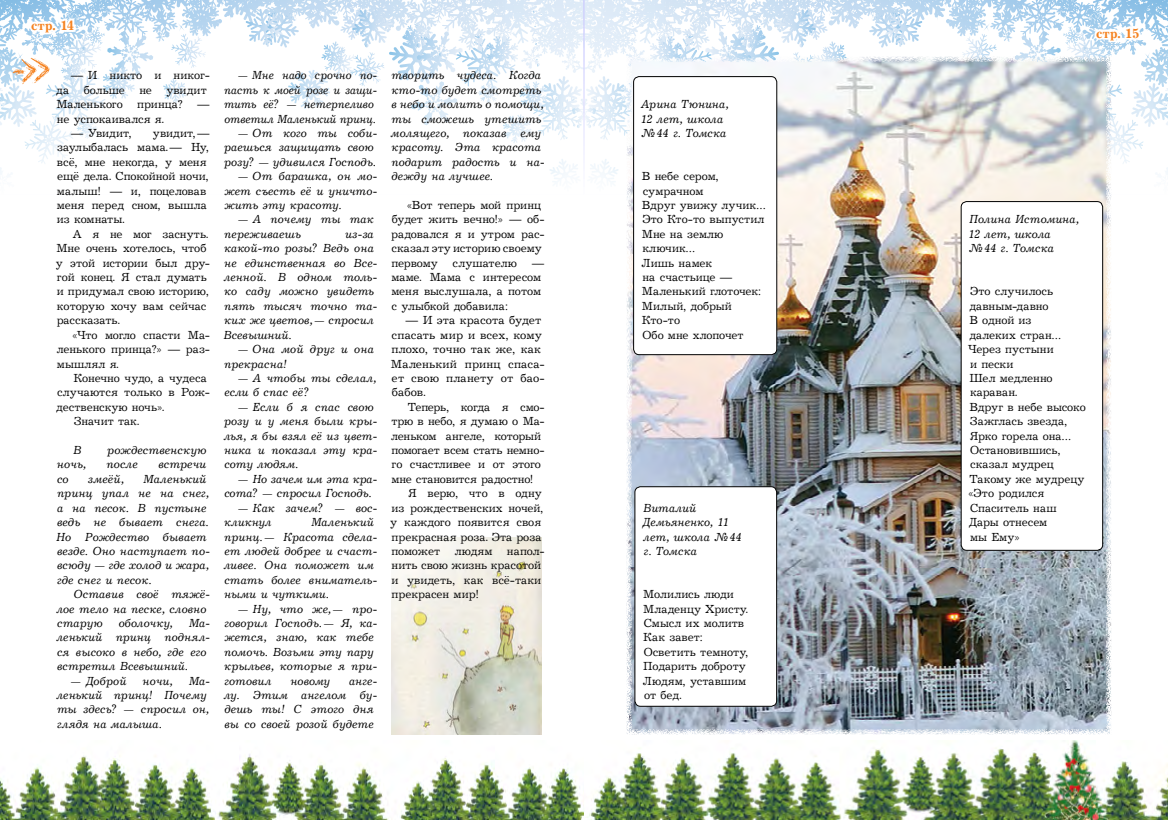
<style>
.page{position:relative;width:1168px;height:820px;background:#fff}
.page>*{position:absolute;margin:0;border:0;box-sizing:border-box;transform-origin:0 0}
.t1{font:14px "Journal Bold Cyrillic";letter-spacing:-.01em;color:#f58220}
.t2{font:12px/14.4px "Journal Cyrillic";letter-spacing:-.005em;color:#000}
.t3{font:12px/14.4px "Journal Italic Cyrillic";color:#000}
.t4{font:12px/14.4px "Journal Italic Cyrillic";color:#000;scale:.96 1}
.t5{font:12px "Journal Cyrillic";letter-spacing:-.025em;color:#000}
.t6{font:12px "Journal Cyrillic";letter-spacing:-.03em;color:#000}
</style>
<div class="page">
<svg style="left:0;top:0;width:583px;height:182px"></svg>
<svg style="left:246px;top:8px;width:337px;height:135px"></svg>
<svg style="left:583px;top:0;width:585px;height:182px"></svg>
<svg style="left:1015px;top:13px;width:153px;height:169px"></svg>
<img style="left:0;top:740px;width:1168px;height:79px">
<img style="left:391px;top:537px;width:150px;height:197px">
<svg style="left:0;top:10px;width:97px;height:172px"></svg>
<img style="left:626px;top:56px;width:485px;height:678px">
<div style="left:961px;top:201px;width:142px;height:349px;background:#fff;border-radius:6px"></div>
<div style="left:961px;top:201px;width:142px;height:349px;border:1px solid #000;border-radius:6px"></div>
<div style="left:634px;top:77px;width:143px;height:277px;background:#fff;border-radius:6px"></div>
<div style="left:633px;top:76px;width:144px;height:278px;border:1px solid #000;border-radius:6px"></div>
<div style="left:635px;top:486px;width:142px;height:220px;background:#fff;border-radius:6px"></div>
<div style="left:635px;top:486px;width:142px;height:220px;border:1px solid #000;border-radius:6px"></div>
<p class="t1" style="left:31px;top:18px;width:45px">стр. 14</p>
<p class="t2" style="left:56px;top:69px;width:155px;text-indent:15px">— И никто и никог&shy;да больше не увидит<br>Маленького принца? — не успокаивался я.</p>
<p class="t2" style="left:71px;top:126px;width:62px">— Увидит,</p>
<p class="t2" style="left:57px;top:126px;width:154px;text-indent:96px">увидит,— заулыбалась мама.— Ну, всё, мне некогда, у меня ещё дела. Спокойной ночи, малыш! — и, поцеловав меня перед сном, вышла из комнаты.</p>
<p class="t2" style="left:56px;top:227px;width:156px;text-indent:17px">А я не мог заснуть.<br>Мне очень хотелось, чтоб у этой истории был дру&shy;гой конец. Я стал думать и придумал свою историю, которую хочу вам сейчас рассказать.</p>
<p class="t2" style="left:57px;top:328px;width:155px;text-align:justify;text-indent:15px">«Что могло спасти Ма&shy;ленького принца?» — раз&shy;мышлял я.</p>
<p class="t2" style="left:73px;top:371px;width:135px">Конечно чудо, а чудеса</p>
<p class="t2" style="left:57px;top:385px;width:155px">случаются только в Рож-</p>
<p class="t2" style="left:56px;top:400px;width:110px">дественскую ночь».</p>
<p class="t2" style="left:74px;top:414px;width:67px">Значит так.</p>
<p class="t3" style="left:73px;top:443px;width:10px">В</p>
<p class="t3" style="left:107px;top:443px;width:101px">рождественскую</p>
<p class="t3" style="left:57px;top:457px;width:31px">ночь,</p>
<p class="t3" style="left:107px;top:457px;width:33px">после</p>
<p class="t3" style="left:158px;top:457px;width:50px">встречи</p>
<p class="t3" style="left:57px;top:472px;width:13px">со</p>
<p class="t3" style="left:88px;top:472px;width:37px">змеёй,</p>
<p class="t3" style="left:56px;top:472px;width:156px;text-indent:87px">Маленький принц упал не на снег, а на песок. В пустыне ведь не бывает снега.<br>Но Рождество бывает везде. Оно наступает по&shy;всюду — где холод и жара, где снег и песок.</p>
<p class="t3" style="left:57px;top:587px;width:155px;text-indent:17px">Оставив своё тяжё&shy;лое тело на песке, словно старую</p>
<p class="t3" style="left:119px;top:616px;width:55px">оболочку,</p>
<p class="t3" style="left:57px;top:616px;width:155px;text-indent:132px">Ма&shy;ленький принц поднял&shy;ся высоко в небо, где его встретил Всевышний.</p>
<p class="t3" style="left:70px;top:673px;width:58px">— Доброй</p>
<p class="t3" style="left:143px;top:673px;width:32px">ночи,</p>
<p class="t3" style="left:57px;top:673px;width:155px;text-indent:132px">Ма&shy;ленький принц! Почему ты здесь? — спросил он, глядя на малыша.</p>
<p class="t4" style="left:224px;top:68px;width:161px;text-indent:14px">— Мне надо срочно по&shy;пасть к моей розе и защи&shy;тить её? — нетерпеливо ответил Маленький принц.</p>
<p class="t3" style="left:224px;top:126px;width:155px;text-indent:14px">— От кого ты соби&shy;раешься защищать свою розу? — удивился Господь.</p>
<p class="t3" style="left:224px;top:169px;width:155px;text-align:justify;text-indent:13px">— От барашка, он мо&shy;жет съесть её и уничто&shy;жить эту красоту.</p>
<p class="t3" style="left:224px;top:212px;width:151px;text-indent:13px">— А почему ты так переживаешь</p>
<p class="t3" style="left:224px;top:227px;width:156px;text-indent:121px">из-за какой-то розы? Ведь она не единственная во Все&shy;ленной. В одном толь&shy;ко саду можно увидеть пять тысяч точно та&shy;ких же цветов,— спросил<br>Всевышний.</p>
<p class="t3" style="left:224px;top:342px;width:151px;text-indent:13px">— Она мой друг и она прекрасна!</p>
<p class="t3" style="left:224px;top:371px;width:153px;text-indent:13px">— А чтобы ты сделал, если б спас её?</p>
<p class="t3" style="left:224px;top:400px;width:155px;text-indent:14px">— Если б я спас свою розу и у меня были кры&shy;лья, я бы взял её из цвет&shy;ника и показал эту кра&shy;соту людям.</p>
<p class="t3" style="left:224px;top:472px;width:155px;text-indent:13px">— Но зачем им эта кра&shy;сота? — спросил Господь.</p>
<p class="t3" style="left:224px;top:500px;width:155px;text-indent:13px">— Как зачем? — вос&shy;кликнул</p>
<p class="t3" style="left:224px;top:515px;width:155px;text-indent:87px">Маленький принц.— Красота сдела&shy;ет людей добрее и счаст&shy;ливее. Она поможет им стать более вниматель&shy;ными и чуткими.</p>
<p class="t3" style="left:224px;top:601px;width:155px;text-indent:14px">— Ну, что же,— про&shy;говорил Господь.— Я, ка&shy;жется, знаю, как тебе помочь. Возьми эту пару крыльев, которые я при&shy;готовил</p>
<p class="t3" style="left:224px;top:673px;width:155px;text-indent:125px">анге&shy;лу. Этим ангелом бу&shy;дешь ты! С этого дня вы со своей розой будете</p>
<p class="t3" style="left:290px;top:673px;width:42px">новому</p>
<p class="t3" style="left:391px;top:68px;width:155px">творить чудеса. Когда кто-то будет смотреть в небо и молить о помощи, ты сможешь утешить молящего, показав ему красоту. Эта красота подарит радость и на&shy;дежду на лучшее.</p>
<p class="t2" style="left:391px;top:198px;width:155px;text-indent:15px">«Вот теперь мой принц будет жить вечно!» — об&shy;радовался я и утром рас&shy;сказал эту историю своему первому слушателю — маме. Мама с интересом меня выслушала, а потом с улыбкой добавила:</p>
<p class="t2" style="left:391px;top:313px;width:155px;text-indent:14px">— И эта красота будет спасать мир и всех, кому плохо, точно так же, как<br>Маленький принц спаса&shy;ет свою планету от бао&shy;бабов.</p>
<p class="t6" style="left:408px;top:400px;width:138px">Теперь, когда я смо-</p>
<p class="t2" style="left:391px;top:414px;width:155px">трю в небо, я думаю о Ма-</p>
<p class="t2" style="left:391px;top:429px;width:151px">леньком ангеле, который</p>
<p class="t5" style="left:391px;top:443px;width:155px">помогает всем стать немно-</p>
<p class="t2" style="left:391px;top:457px;width:151px">го счастливее и от этого</p>
<p class="t2" style="left:391px;top:472px;width:144px">мне становится радостно!</p>
<p class="t2" style="left:408px;top:486px;width:135px">Я верю, что в одну</p>
<p class="t2" style="left:391px;top:501px;width:153px">из рождественских ночей,</p>
<p class="t2" style="left:390px;top:515px;width:152px">у каждого появится своя</p>
<p class="t2" style="left:391px;top:529px;width:152px">прекрасная роза. Эта роза</p>
<p class="t2" style="left:391px;top:544px;width:155px">поможет людям напол-</p>
<p class="t2" style="left:391px;top:558px;width:151px">нить свою жизнь красотой</p>
<p class="t2" style="left:391px;top:573px;width:151px">и увидеть, как всё-таки</p>
<p class="t2" style="left:391px;top:587px;width:89px">прекрасен мир!</p>
<p class="t3" style="left:641px;top:97px;width:89px">Арина Тюнина,<br>12 лет, школа №44 г. Томска</p>
<p class="t2" style="left:642px;top:169px;width:126px">В небе сером, сумрачном<br>Вдруг увижу лучик…<br>Это Кто-то выпустил<br>Мне на землю ключик…<br>Лишь намек<br>на счастьице —<br>Маленький глоточек:<br>Милый, добрый<br>Кто-то<br>Обо мне хлопочет</p>
<p class="t3" style="left:642px;top:500px;width:101px">Виталий<br>Демьяненко, 11 лет, школа №44 г. Томска</p>
<p class="t2" style="left:643px;top:587px;width:107px">Молились люди<br>Младенцу Христу.<br>Смысл их молитв<br>Как завет:<br>Осветить темноту,<br>Подарить доброту<br>Людям, уставшим от бед.</p>
<p class="t1" style="left:1096px;top:25px;width:45px">стр. 15</p>
<p class="t3" style="left:968px;top:212px;width:112px">Полина Истомина,<br>12 лет, школа №44 г. Томска</p>
<p class="t2" style="left:968px;top:285px;width:120px">Это случилось давным-давно<br>В одной из<br>далеких стран…<br>Через пустыни<br>и пески<br>Шел медленно караван.<br>Вдруг в небе высоко<br>Зажглась звезда,<br>Ярко горела она…<br>Остановившись, сказал мудрец<br>Такому же мудрецу «Это родился<br>Спаситель наш<br>Дары отнесем<br>мы Ему»</p>
</div>
